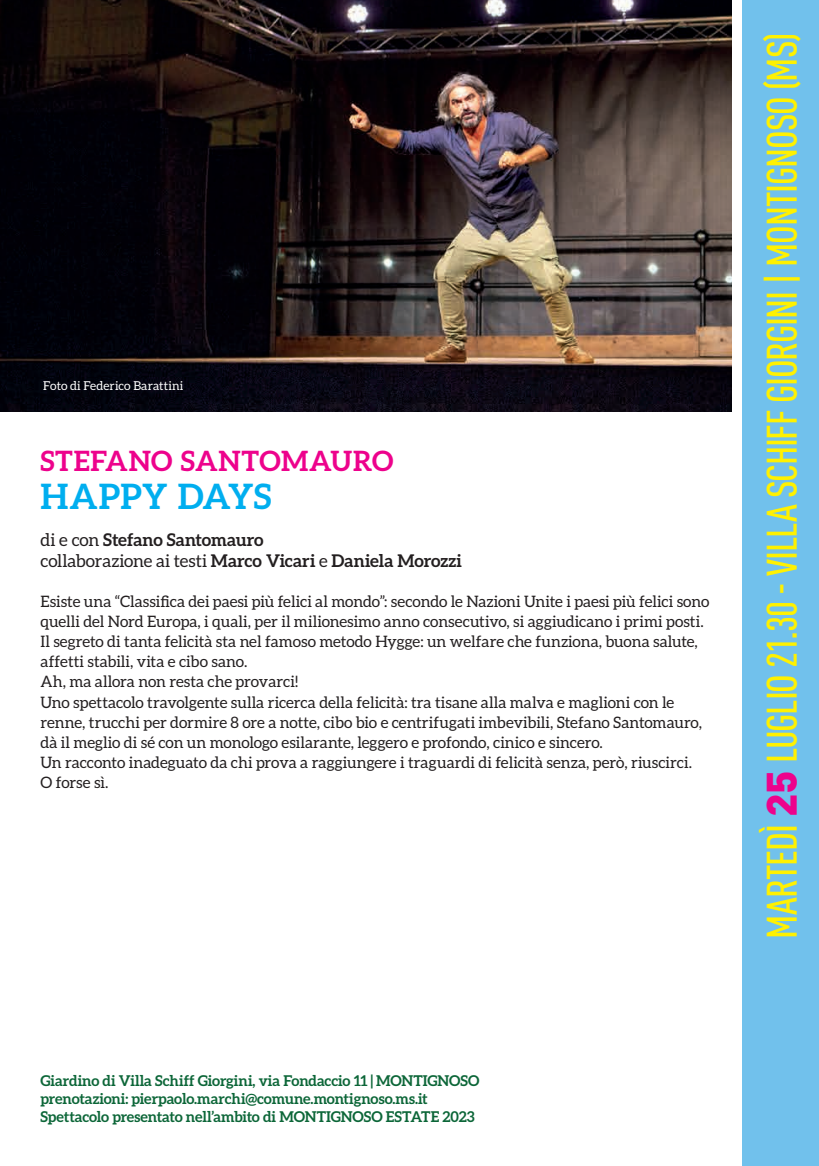
<style>
.page{position:relative;width:819px;height:1166px;background:#fff}
.page>*{position:absolute;margin:0;border:0;box-sizing:border-box;transform-origin:0 0}
.t1{font:500 condensed 42px "DIN Pro";letter-spacing:-.03em;color:#fff101}
.t2{font:700 35px "Aleo";letter-spacing:.005em;color:#00aeef}
.t3{font:700 28px "Aleo";letter-spacing:.02em;color:#ed028c}
.t4{font:700 17.5px/21px "Aleo";color:#231f20}
.t5{font:15.75px/20.1px "Aleo";color:#231f20}
.t6{font:700 14.88px/17.8px "Aleo";letter-spacing:-.005em;color:#0c6638}
.t7{font:12.25px "Aleo";letter-spacing:.01em;color:#fff}
.s1{font-weight:400}
.s2{font-weight:900;font-stretch:normal;color:#ed028c}
</style>
<div class="page">
<img style="left:0;top:0;width:731px;height:411px">
<div style="left:742px;top:0;width:77px;height:1166px;background:#71c1ec"></div>
<p class="t7" style="left:43px;top:379px;width:142px">Foto di Federico Barattini</p>
<h3 class="t3" style="left:41px;top:445px;width:354px">STEFANO SANTOMAURO</h3>
<h2 class="t2" style="left:41px;top:476px;width:232px">HAPPY DAYS</h2>
<p class="t4" style="left:41px;top:528px;width:423px"><span class="s1">di e con</span> Stefano Santomauro<br><span class="s1">collaborazione ai testi</span> Marco Vicari <span class="s1">e</span> Daniela Morozzi</p>
<p class="t5" style="left:41px;top:591px;width:670px">Esiste una “Classifica dei paesi più felici al mondo”: secondo le Nazioni Unite i paesi più felici sono quelli del Nord Europa, i quali, per il milionesimo anno consecutivo, si aggiudicano i primi posti.<br>Il segreto di tanta felicità sta nel famoso metodo Hygge: un welfare che funziona, buona salute, affetti stabili, vita e cibo sano.<br>Ah, ma allora non resta che provarci!<br>Uno spettacolo travolgente sulla ricerca della felicità: tra tisane alla malva e maglioni con le renne, trucchi per dormire 8 ore a notte, cibo bio e centrifugati imbevibili, Stefano Santomauro, dà il meglio di sé con un monologo esilarante, leggero e profondo, cinico e sincero.<br>Un racconto inadeguato da chi prova a raggiungere i traguardi di felicità senza, però, riuscirci.<br>O forse sì.</p>
<h1 class="t1" style="left:751px;top:939px;width:908px;rotate:-90deg">MARTEDÌ <span class="s2">25</span> LUGLIO 21.30 - VILLA SCHIFF GIORGINI | MONTIGNOSO (MS)</h1>
<p class="t6" style="left:41px;top:1071px;width:440px">Giardino di Villa Schiff Giorgini, via Fondaccio 11 | MONTIGNOSO prenotazioni: pierpaolo.marchi@comune.montignoso.ms.it<br>Spettacolo presentato nell’ambito di MONTIGNOSO ESTATE 2023</p>
</div>
